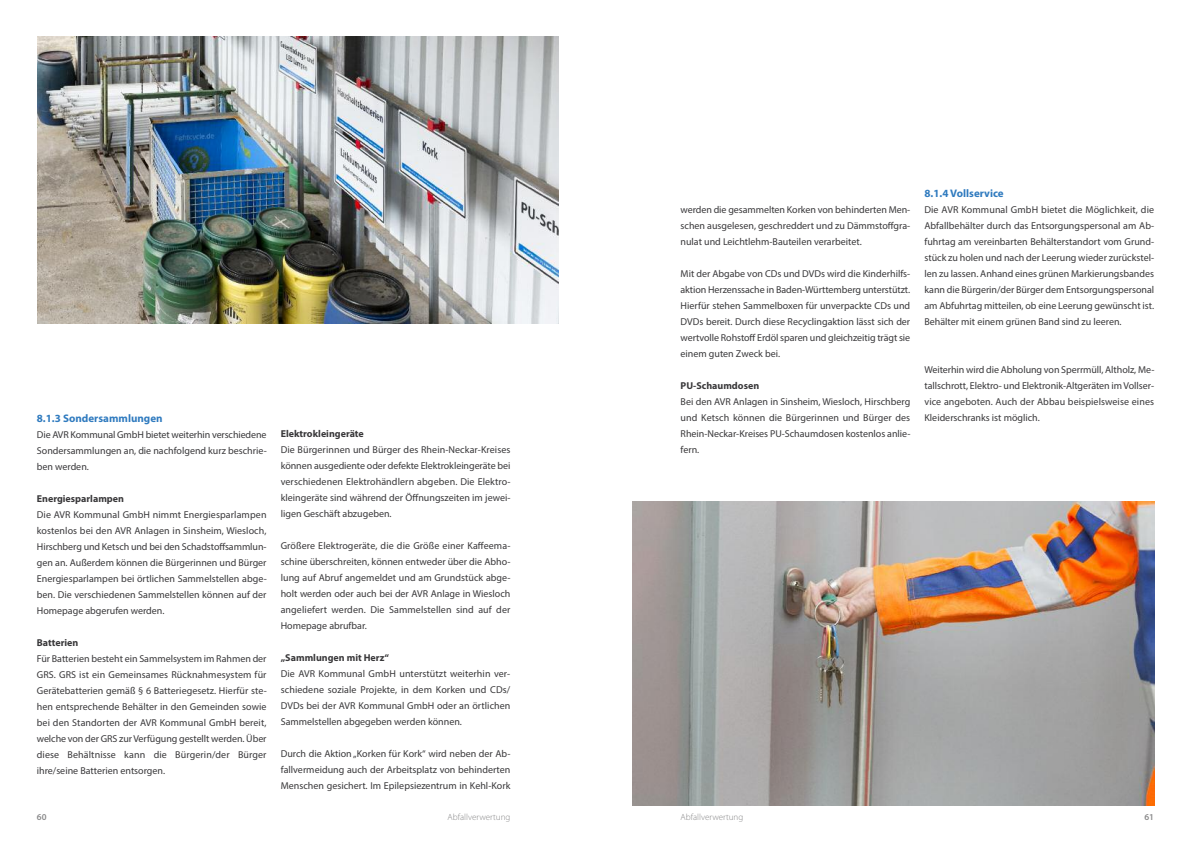
<style>
.page{position:relative;width:1191px;height:842px;background:#fff}
.page>*{position:absolute;margin:0;border:0;box-sizing:border-box;transform-origin:0 0}
.t1{font:700 11px "Myriad Pro";color:#307bbf}
.t2{font:10px/16px "Myriad Pro";color:#39383a;text-align:justify}
.t3{font:700 10px "Myriad Pro";color:#39383a}
.t4{font:300 9px "Myriad Pro";color:#888889}
.t5{font:600 9px "Myriad Pro";color:#888889}
</style>
<div class="page">
<img style="left:38px;top:37px;width:520px;height:286px">
<img style="left:632px;top:501px;width:522px;height:304px">
<p class="t1" style="left:37px;top:411px;width:127px">8.1.3 Sondersammlungen</p>
<p class="t2" style="left:37px;top:426px;width:231px">Die AVR Kommunal GmbH bietet weiterhin verschiedene Sondersammlungen an, die nachfolgend kurz beschrie&shy;ben werden.</p>
<p class="t3" style="left:37px;top:492px;width:89px">Energiesparlampen</p>
<p class="t2" style="left:37px;top:506px;width:231px">Die AVR Kommunal GmbH nimmt Energiesparlampen kostenlos bei den AVR Anlagen in Sinsheim, Wiesloch, Hirschberg und Ketsch und bei den Schadstoffsammlun&shy;gen an. Außerdem können die Bürgerinnen und Bürger Energiesparlampen bei örtlichen Sammelstellen abge&shy;ben. Die verschiedenen Sammelstellen können auf der Homepage abgerufen werden.</p>
<p class="t3" style="left:37px;top:636px;width:43px">Batterien</p>
<p class="t2" style="left:37px;top:650px;width:231px">Für Batterien besteht ein Sammelsystem im Rahmen der GRS. GRS ist ein Gemeinsames Rücknahmesystem für Gerätebatterien gemäß § 6 Batteriegesetz. Hierfür ste&shy;hen entsprechende Behälter in den Gemeinden sowie bei den Standorten der AVR Kommunal GmbH bereit, welche von der GRS zurVerfügung gestellt werden. Über diese Behältnisse kann die Bürgerin/der Bürger ihre/seine Batterien entsorgen.</p>
<p class="t3" style="left:281px;top:427px;width:85px">Elektrokleingeräte</p>
<p class="t2" style="left:281px;top:441px;width:231px">Die Bürgerinnen und Bürger des Rhein-Neckar-Kreises können ausgediente oder defekte Elektrokleingeräte bei verschiedenen Elektrohändlern abgeben. Die Elektro&shy;kleingeräte sind während der Öffnungszeiten im jewei&shy;ligen Geschäft abzugeben.</p>
<p class="t2" style="left:281px;top:537px;width:231px">Größere Elektrogeräte, die die Größe einer Kaffeema&shy;schine überschreiten, können entweder über die Abho&shy;lung auf Abruf angemeldet und am Grundstück abge&shy;holt werden oder auch bei der AVR Anlage in Wiesloch angeliefert werden. Die Sammelstellen sind auf der Homepage abrufbar.</p>
<p class="t3" style="left:281px;top:651px;width:110px">„Sammlungen mit Herz“</p>
<p class="t2" style="left:281px;top:665px;width:231px">Die AVR Kommunal GmbH unterstützt weiterhin ver&shy;schiedene soziale Projekte, in dem Korken und CDs/ DVDs bei der AVR Kommunal GmbH oder an örtlichen Sammelstellen abgegeben werden können.</p>
<p class="t2" style="left:281px;top:745px;width:231px">Durch die Aktion „Korken für Kork“ wird neben der Ab&shy;fallvermeidung auch der Arbeitsplatz von behinderten Menschen gesichert. Im Epilepsiezentrum in Kehl-Kork</p>
<p class="t2" style="left:680px;top:201px;width:231px">werden die gesammelten Korken von behinderten Men&shy;schen ausgelesen, geschreddert und zu Dämmstoffgra&shy;nulat und Leichtlehm-Bauteilen verarbeitet.</p>
<p class="t2" style="left:680px;top:265px;width:231px">Mit der Abgabe von CDs und DVDs wird die Kinderhilfs&shy;aktion Herzenssache in Baden-Württemberg unterstützt.<br>Hierfür stehen Sammelboxen für unverpackte CDs und DVDs bereit. Durch diese Recyclingaktion lässt sich der wertvolle Rohstoff Erdöl sparen und gleichzeitig trägt sie einem guten Zweck bei.</p>
<p class="t3" style="left:680px;top:379px;width:80px">PU-Schaumdosen</p>
<p class="t2" style="left:680px;top:393px;width:231px">Bei den AVR Anlagen in Sinsheim, Wiesloch, Hirschberg und Ketsch können die Bürgerinnen und Bürger des Rhein-Neckar-Kreises PU-Schaumdosen kostenlos anlie&shy;fern.</p>
<p class="t1" style="left:924px;top:186px;width:81px">8.1.4 Vollservice</p>
<p class="t2" style="left:924px;top:201px;width:231px">Die AVR Kommunal GmbH bietet die Möglichkeit, die Abfallbehälter durch das Entsorgungspersonal am Ab&shy;fuhrtag am vereinbarten Behälterstandort vom Grund&shy;stück zu holen und nach der Leerung wieder zurückstel&shy;len zu lassen. Anhand eines grünen Markierungsbandes kann die Bürgerin/der Bürger dem Entsorgungspersonal am Abfuhrtag mitteilen, ob eine Leerung gewünscht ist.<br>Behälter mit einem grünen Band sind zu leeren.</p>
<p class="t2" style="left:924px;top:361px;width:231px">Weiterhin wird die Abholung von Sperrmüll, Altholz, Me&shy;tallschrott, Elektro- und Elektronik-Altgeräten im Vollser&shy;vice angeboten. Auch der Abbau beispielsweise eines Kleiderschranks ist möglich.</p>
<p class="t5" style="left:37px;top:812px;width:11px">60</p>
<p class="t4" style="left:447px;top:812px;width:64px">Abfallverwertung</p>
<p class="t4" style="left:680px;top:812px;width:64px">Abfallverwertung</p>
<p class="t5" style="left:1144px;top:812px;width:11px">61</p>
</div>
